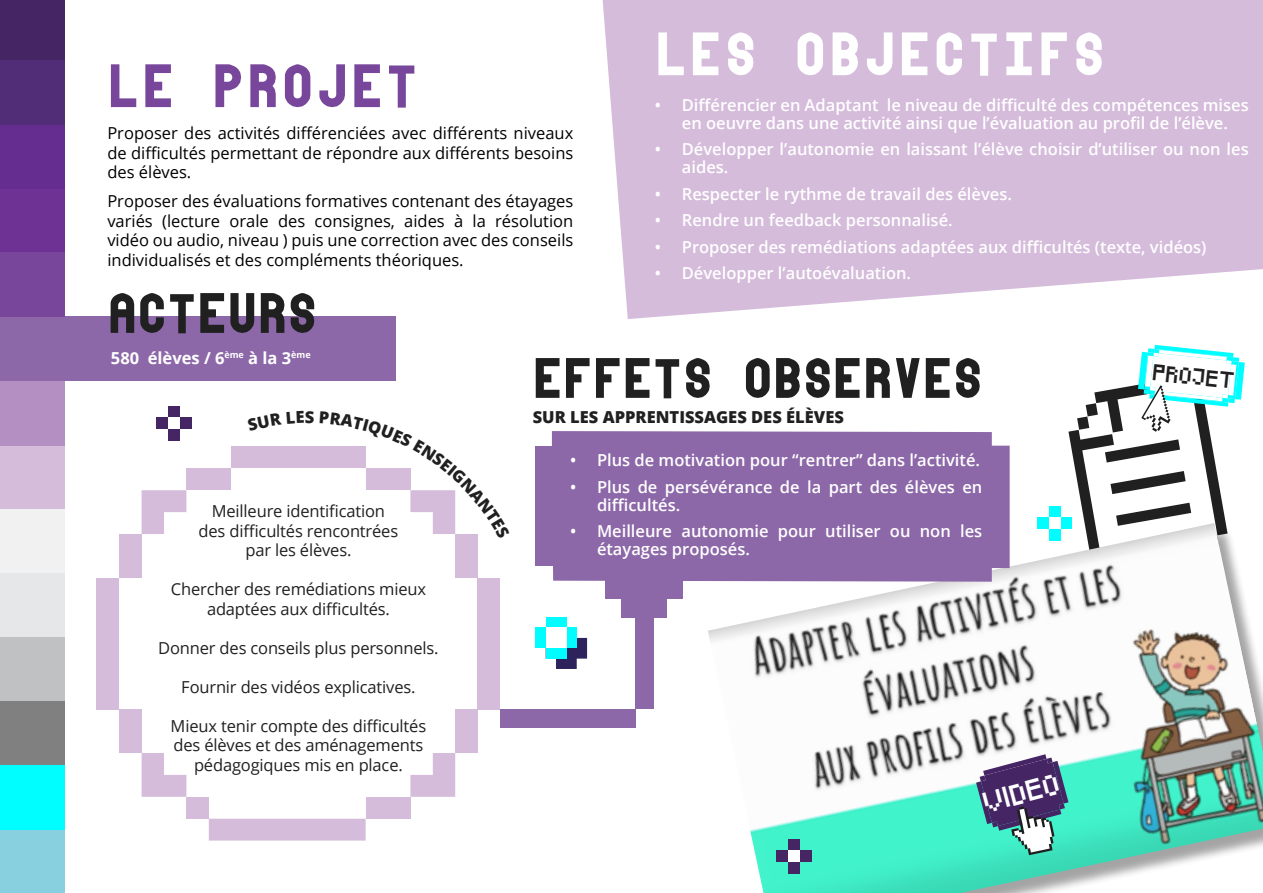
<style>
.page{position:relative;width:1263px;height:893px;background:#fff}
.page>*{position:absolute;margin:0;border:0;box-sizing:border-box;transform-origin:0 0}
.t1{font:64.5px "absender";letter-spacing:.04em;color:#fff}
.t2{font:64.5px "absender";letter-spacing:.04em;color:#78479c}
.t3{font:60px "absender";color:#202020}
.t4{font:17.1px "Pixeled";color:#fff}
.t5{font:600 16.5px/18px "Open Sans";color:#fff}
.t6{font:16.5px/19.8px "Open Sans";color:#000;text-align:justify}
.t7{font:16.5px/19.5px "Open Sans";letter-spacing:-.01em;color:#202020;text-align:center}
.t8{font:800 16.5px "Open Sans";color:#202020}
.t9{font:700 16.5px "Open Sans";color:#fff}
.t10{font:13.35px "Pixeled";color:#202020}
</style>
<div class="page">
<img style="left:708px;top:529px;width:555px;height:364px">
<div style="left:0;top:445px;width:64px;height:64px;background:#d5bcdb"></div>
<div style="left:0;top:509px;width:64px;height:64px;background:#f1f1f2"></div>
<div style="left:0;top:573px;width:64px;height:64px;background:#e6e7e8"></div>
<div style="left:0;top:381px;width:64px;height:64px;background:#b48fc2"></div>
<div style="left:0;top:317px;width:396px;height:64px;background:#8d68a9"></div>
<div style="left:0;top:187px;width:64px;height:66px;background:#6d3293"></div>
<div style="left:0;top:0;width:64px;height:64px;background:#452564"></div>
<div style="left:0;top:124px;width:64px;height:64px;background:#662d91"></div>
<div style="left:0;top:61px;width:64px;height:64px;background:#512d78"></div>
<div style="left:0;top:253px;width:64px;height:64px;background:#78479c"></div>
<div style="left:0;top:637px;width:64px;height:64px;background:#c0c1c2"></div>
<div style="left:0;top:701px;width:64px;height:64px;background:#7f807f"></div>
<div style="left:0;top:829px;width:64px;height:64px;background:#88d0df"></div>
<div style="left:0;top:765px;width:64px;height:64px;background:#00fdff"></div>
<svg style="left:603px;top:0;width:660px;height:319px;background:#d9c2de"></svg>
<div style="left:186px;top:797px;width:23px;height:22px;background:#d5bcdb"></div>
<div style="left:119px;top:534px;width:23px;height:44px;background:#d5bcdb"></div>
<div style="left:97px;top:578px;width:22px;height:131px;background:#d5bcdb"></div>
<svg style="left:142px;top:490px;width:44px;height:44px"></svg>
<div style="left:455px;top:534px;width:23px;height:44px;background:#d5bcdb"></div>
<div style="left:478px;top:578px;width:22px;height:131px;background:#d5bcdb"></div>
<div style="left:186px;top:468px;width:45px;height:22px;background:#d5bcdb"></div>
<div style="left:231px;top:446px;width:135px;height:22px;background:#d5bcdb"></div>
<div style="left:119px;top:709px;width:23px;height:44px;background:#d5bcdb"></div>
<svg style="left:142px;top:753px;width:44px;height:44px"></svg>
<div style="left:455px;top:709px;width:23px;height:44px;background:#d5bcdb"></div>
<svg style="left:410px;top:753px;width:45px;height:44px"></svg>
<div style="left:366px;top:797px;width:44px;height:22px;background:#d5bcdb"></div>
<div style="left:209px;top:819px;width:157px;height:22px;background:#d5bcdb"></div>
<svg style="left:556px;top:637px;width:31px;height:32px"></svg>
<div style="left:535px;top:628px;width:11px;height:20px;background:#00fdff"></div>
<div style="left:546px;top:617px;width:20px;height:11px;background:#00fdff"></div>
<div style="left:546px;top:648px;width:20px;height:11px;background:#00fdff"></div>
<div style="left:566px;top:628px;width:11px;height:20px;background:#00fdff"></div>
<div style="left:546px;top:628px;width:20px;height:20px;background:#fff"></div>
<div style="left:788px;top:839px;width:12px;height:11px;background:#452564"></div>
<div style="left:776px;top:850px;width:12px;height:12px;background:#452564"></div>
<div style="left:788px;top:862px;width:12px;height:11px;background:#452564"></div>
<div style="left:800px;top:850px;width:12px;height:12px;background:#452564"></div>
<div style="left:788px;top:850px;width:12px;height:12px;background:#fff"></div>
<div style="left:1048px;top:506px;width:12px;height:11px;background:#00fdff"></div>
<div style="left:1037px;top:517px;width:11px;height:12px;background:#00fdff"></div>
<div style="left:1048px;top:529px;width:12px;height:11px;background:#00fdff"></div>
<div style="left:1060px;top:517px;width:12px;height:12px;background:#00fdff"></div>
<svg style="left:976px;top:754px;width:92px;height:101px"></svg>
<svg style="left:1068px;top:345px;width:177px;height:221px"></svg>
<div style="left:168px;top:406px;width:12px;height:11px;background:#452564"></div>
<div style="left:156px;top:417px;width:12px;height:12px;background:#452564"></div>
<div style="left:168px;top:429px;width:12px;height:11px;background:#452564"></div>
<div style="left:180px;top:417px;width:11px;height:12px;background:#452564"></div>
<div style="left:552px;top:431px;width:458px;height:151px;background:#8d68a9"></div>
<div style="left:535px;top:447px;width:19px;height:119px;background:#8d68a9"></div>
<div style="left:605px;top:581px;width:78px;height:18px;background:#8d68a9"></div>
<div style="left:621px;top:599px;width:46px;height:18px;background:#8d68a9"></div>
<div style="left:635px;top:608px;width:18px;height:101px;background:#8d68a9"></div>
<div style="left:500px;top:709px;width:135px;height:18px;background:#8d68a9"></div>
<svg style="left:366px;top:468px;width:90px;height:66px"></svg>
<h1 class="t2" style="left:107px;top:60px;width:312px">LE PROJET</h1>
<p class="t6" style="left:107px;top:122px;width:467px">Proposer des activités différenciées avec différents niveaux de difficultés permettant de répondre aux différents besoins des élèves.</p>
<p class="t6" style="left:107px;top:190px;width:467px">Proposer des évaluations formatives contenant des étayages variés (lecture orale des consignes, aides à la résolution vidéo ou audio, niveau ) puis une correction avec des conseils individualisés et des compléments théoriques.</p>
<h2 class="t3" style="left:107px;top:289px;width:211px">ACTEURS</h2>
<h1 class="t1" style="left:655px;top:28px;width:452px">LES OBJECTIFS</h1>
<p class="t5" style="left:655px;top:95px;width:595px;text-align:center">• Différencier en Adaptant le niveau de difficulté des compétences mises en oeuvre dans une activité ainsi que l’évaluation au profil de l’élève.</p>
<p class="t5" style="left:682px;top:140px;width:568px;text-indent:-27px">• Développer l’autonomie en laissant l’élève choisir d’utiliser ou non les aides.</p>
<p class="t5" style="left:655px;top:184px;width:359px">• Respecter le rythme de travail des élèves.</p>
<p class="t5" style="left:655px;top:211px;width:299px">• Rendre un feedback personnalisé.</p>
<p class="t5" style="left:655px;top:237px;width:553px">• Proposer des remédiations adaptées aux difficultés (texte, vidéos)</p>
<p class="t5" style="left:655px;top:264px;width:258px">• Développer l’autoévaluation.</p>
<p class="t9" style="left:111px;top:347px;width:201px">580 élèves / 6<sup>ème</sup> à la 3<sup>ème</sup></p>
<p class="t7" style="left:199px;top:501px;width:201px">Meilleure identification des difficultés rencontrées par les élèves.</p>
<p class="t7" style="left:171px;top:579px;width:257px">Chercher des remédiations mieux adaptées aux difficultés.</p>
<p class="t7" style="left:158px;top:637px;width:282px">Donner des conseils plus personnels.</p>
<p class="t7" style="left:181px;top:676px;width:236px">Fournir des vidéos explicatives.</p>
<p class="t7" style="left:171px;top:715px;width:257px">Mieux tenir compte des difficultés des élèves et des aménagements pédagogiques mis en place.</p>
<h2 class="t3" style="left:533px;top:354px;width:451px">EFFETS OBSERveS</h2>
<p class="t8" style="left:533px;top:404px;width:313px">SUR LES APPRENTISSAGES DES ÉLÈVES</p>
<p class="t5" style="left:570px;top:451px;width:412px">• Plus de motivation pour “rentrer” dans l’activité.</p>
<p class="t5" style="left:597px;top:477px;width:387px;text-indent:-27px">• Plus de persévérance de la part des élèves en difficultés.</p>
<p class="t5" style="left:597px;top:522px;width:387px;text-indent:-27px">• Meilleure autonomie pour utiliser ou non les étayages proposés.</p>
<p class="t5" style="left:570px;top:453px;width:400px">• Plus de motivation pour “rentrer” dans l’activité.</p>
<p class="t5" style="left:597px;top:479px;width:373px;text-indent:-27px">• Plus de persévérance de la part des élèves en difficultés.</p>
<p class="t5" style="left:597px;top:524px;width:373px;text-indent:-27px">• Meilleure autonomie pour utiliser ou non les étayages proposés.</p>
<p class="t4" style="left:983px;top:797px;width:80px;rotate:-15deg">VIDEO</p>
<p class="t10" style="left:1154px;top:368px;width:84px;rotate:6deg">PROJET</p>
</div>
